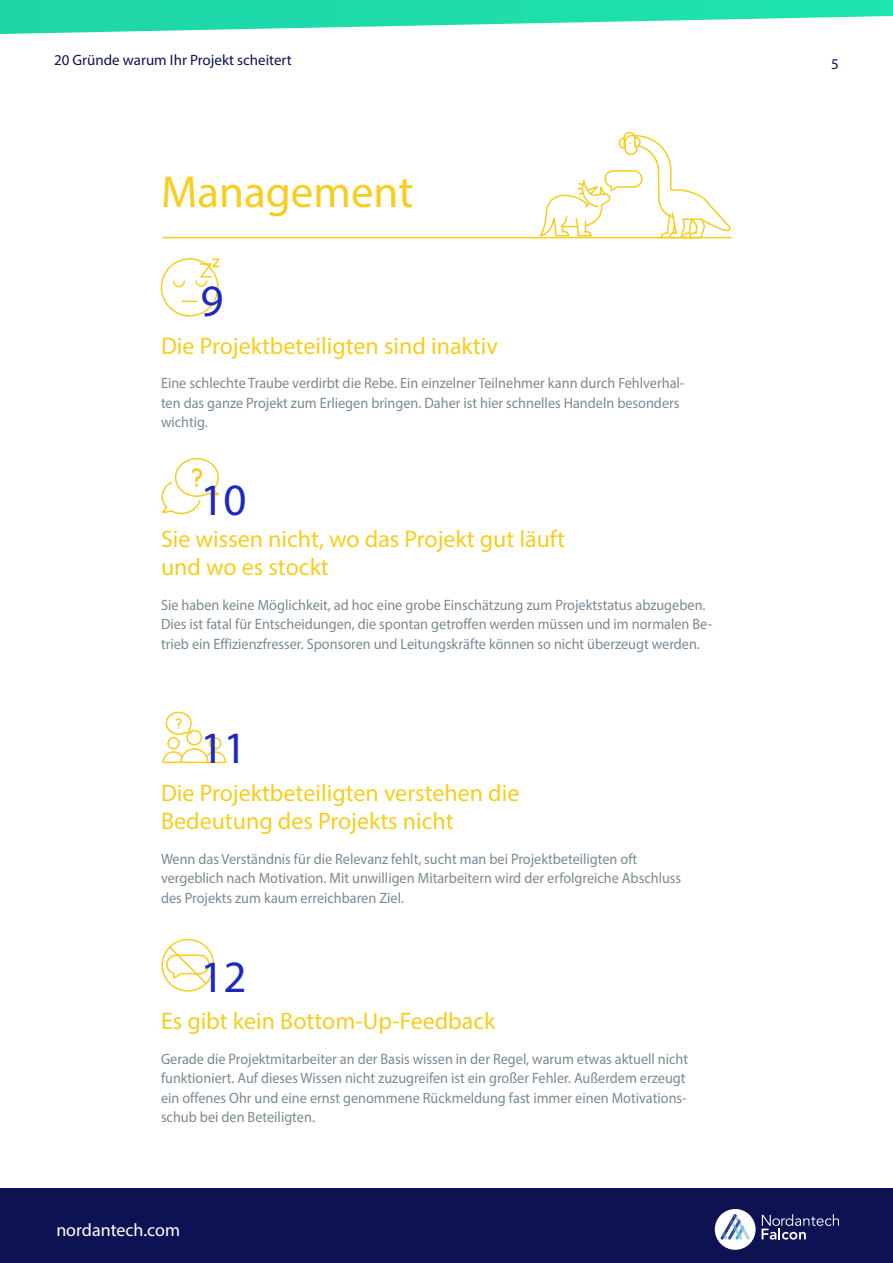
<style>
.page{position:relative;width:893px;height:1263px;background:#fff}
.page>*{position:absolute;margin:0;border:0;box-sizing:border-box;transform-origin:0 0}
.t1{font:45px "Myriad Pro";color:#f7cd1e}
.t2{font:45px "Myriad Pro";color:#1e28bd}
.t3{font:24px/28.8px "Myriad Pro";color:#f7cd1e}
.t4{font:18px "Myriad Pro";color:#fff}
.t5{font:15px/19.5px "Myriad Pro";color:#7a8993;scale:.95 1}
.t6{font:15px "Myriad Pro";color:#0d1252}
</style>
<div class="page">
<svg style="left:161px;top:938px;width:54px;height:54px"></svg>
<svg style="left:160px;top:258px;width:60px;height:59px"></svg>
<div style="left:0;top:1188px;width:893px;height:75px;background:#0d1252"></div>
<div style="left:715px;top:1209px;width:41px;height:41px;background:#fff;border-radius:50%"></div>
<svg style="left:720px;top:1214px;width:30px;height:26px"></svg>
<svg style="left:762px;top:1214px;width:77px;height:25px"></svg>
<svg style="left:0;top:0;width:893px;height:34px"></svg>
<hr style="left:163px;top:237px;width:568px;height:1px;background:#f7cd1e">
<svg style="left:538px;top:131px;width:194px;height:108px"></svg>
<svg style="left:161px;top:458px;width:58px;height:57px"></svg>
<svg style="left:162px;top:711px;width:65px;height:53px"></svg>
<p class="t6" style="left:54px;top:51px;width:239px">20 Gründe warum Ihr Projekt scheitert</p>
<p class="t6" style="left:831px;top:55px;width:9px">5</p>
<h1 class="t1" style="left:161px;top:164px;width:254px">Management</h1>
<h1 class="t2" style="left:200px;top:273px;width:25px">9</h1>
<h2 class="t3" style="left:161px;top:331px;width:338px">Die Projektbeteiligten sind inaktiv</h2>
<p class="t5" style="left:161px;top:373px;width:552px">Eine schlechte Traube verdirbt die Rebe. Ein einzelner Teilnehmer kann durch Fehlverhal&shy;ten das ganze Projekt zum Erliegen bringen. Daher ist hier schnelles Handeln besonders wichtig.</p>
<h1 class="t2" style="left:200px;top:472px;width:48px">10</h1>
<h2 class="t3" style="left:161px;top:524px;width:406px">Sie wissen nicht, wo das Projekt gut läuft und wo es stockt</h2>
<p class="t5" style="left:161px;top:595px;width:582px">Sie haben keine Möglichkeit, ad hoc eine grobe Einschätzung zum Projektstatus abzugeben.<br>Dies ist fatal für Entscheidungen, die spontan getroffen werden müssen und im normalen Be&shy;trieb ein Effizienzfresser. Sponsoren und Leitungskräfte können so nicht überzeugt werden.</p>
<h1 class="t2" style="left:200px;top:720px;width:48px">11</h1>
<h2 class="t3" style="left:161px;top:778px;width:360px">Die Projektbeteiligten verstehen die<br>Bedeutung des Projekts nicht</h2>
<p class="t5" style="left:161px;top:849px;width:549px">Wenn das Verständnis für die Relevanz fehlt, sucht man bei Projektbeteiligten oft vergeblich nach Motivation. Mit unwilligen Mitarbeitern wird der erfolgreiche Abschluss des Projekts zum kaum erreichbaren Ziel.</p>
<h1 class="t2" style="left:200px;top:949px;width:48px">12</h1>
<h2 class="t3" style="left:161px;top:1006px;width:336px">Es gibt kein Bottom-Up-Feedback</h2>
<p class="t5" style="left:161px;top:1048px;width:556px">Gerade die Projektmitarbeiter an der Basis wissen in der Regel, warum etwas aktuell nicht funktioniert. Auf dieses Wissen nicht zuzugreifen ist ein großer Fehler. Außerdem erzeugt ein offenes Ohr und eine ernst genommene Rückmeldung fast immer einen Motivations&shy;schub bei den Beteiligten.</p>
<p class="t4" style="left:56px;top:1219px;width:125px">nordantech.com</p>
</div>
